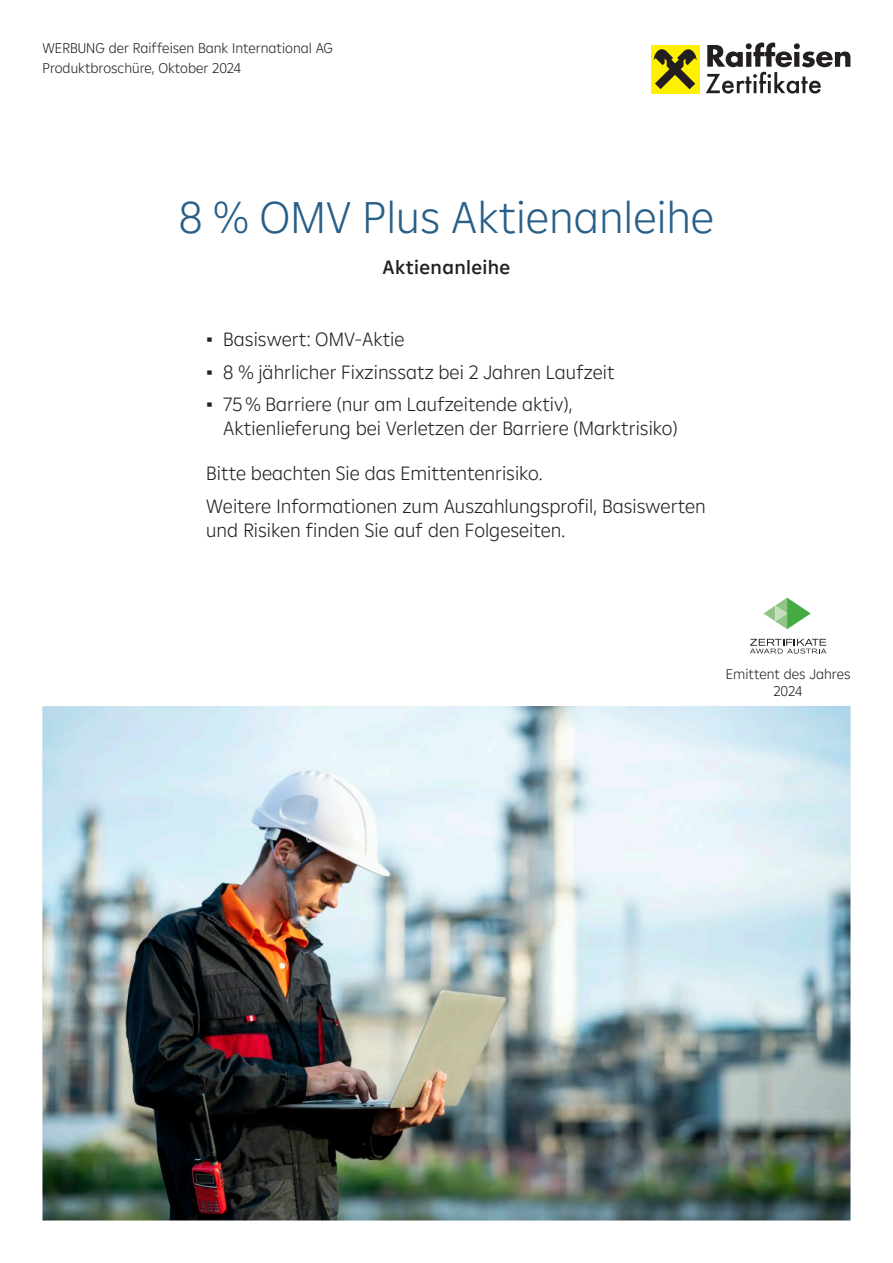
<style>
.page{position:relative;width:893px;height:1263px;background:#fff}
.page>*{position:absolute;margin:0;border:0;box-sizing:border-box;transform-origin:0 0}
.t1{font:300 45px "Amalia";color:#285f88}
.t2{font:300 19.5px/24px "Amalia";color:#231f20}
.t3{font:500 19.5px "Amalia";letter-spacing:.02em;color:#231f20}
.t4{font:300 14.25px/19.4px "Amalia";color:#231f20}
.s1{font-family:"Trebuchet MS";font-weight:400}
</style>
<div class="page">
<div style="left:651px;top:45px;width:48px;height:48px;background:#fff101"></div>
<svg style="left:654px;top:49px;width:43px;height:40px"></svg>
<svg style="left:706px;top:43px;width:144px;height:51px"></svg>
<svg style="left:763px;top:598px;width:48px;height:31px"></svg>
<svg style="left:750px;top:639px;width:76px;height:15px"></svg>
<img style="left:43px;top:706px;width:807px;height:514px">
<p class="t4" style="left:43px;top:38px;width:292px">WERBUNG der Raiffeisen Bank International AG<br>Produktbroschüre, Oktober 2024</p>
<h1 class="t1" style="left:179px;top:188px;width:537px">8 % OMV Plus Aktienanleihe</h1>
<p class="t3" style="left:383px;top:255px;width:129px">Aktienanleihe</p>
<p class="t2" style="left:206px;top:326px;width:200px"><span class="s1">▪</span> Basiswert: OMV-Aktie</p>
<p class="t2" style="left:206px;top:359px;width:410px"><span class="s1">▪</span> 8 % jährlicher Fixzinssatz bei 2 Jahren Laufzeit</p>
<p class="t2" style="left:223px;top:392px;width:456px;text-indent:-17px"><span class="s1">▪</span> 75 % Barriere (nur am Laufzeitende aktiv),<br>Aktienlieferung bei Verletzen der Barriere (Marktrisiko)</p>
<p class="t2" style="left:206px;top:457px;width:501px;line-height:32.5px">Bitte beachten Sie das Emittentenrisiko.<br>Weitere Informationen zum Auszahlungsprofil, Basiswerten</p>
<p class="t2" style="left:206px;top:517px;width:361px">und Risiken finden Sie auf den Folgeseiten.</p>
<p class="t4" style="left:726px;top:664px;width:126px;line-height:17.2px;text-align:center">Emittent des Jahres<br>2024</p>
</div>
